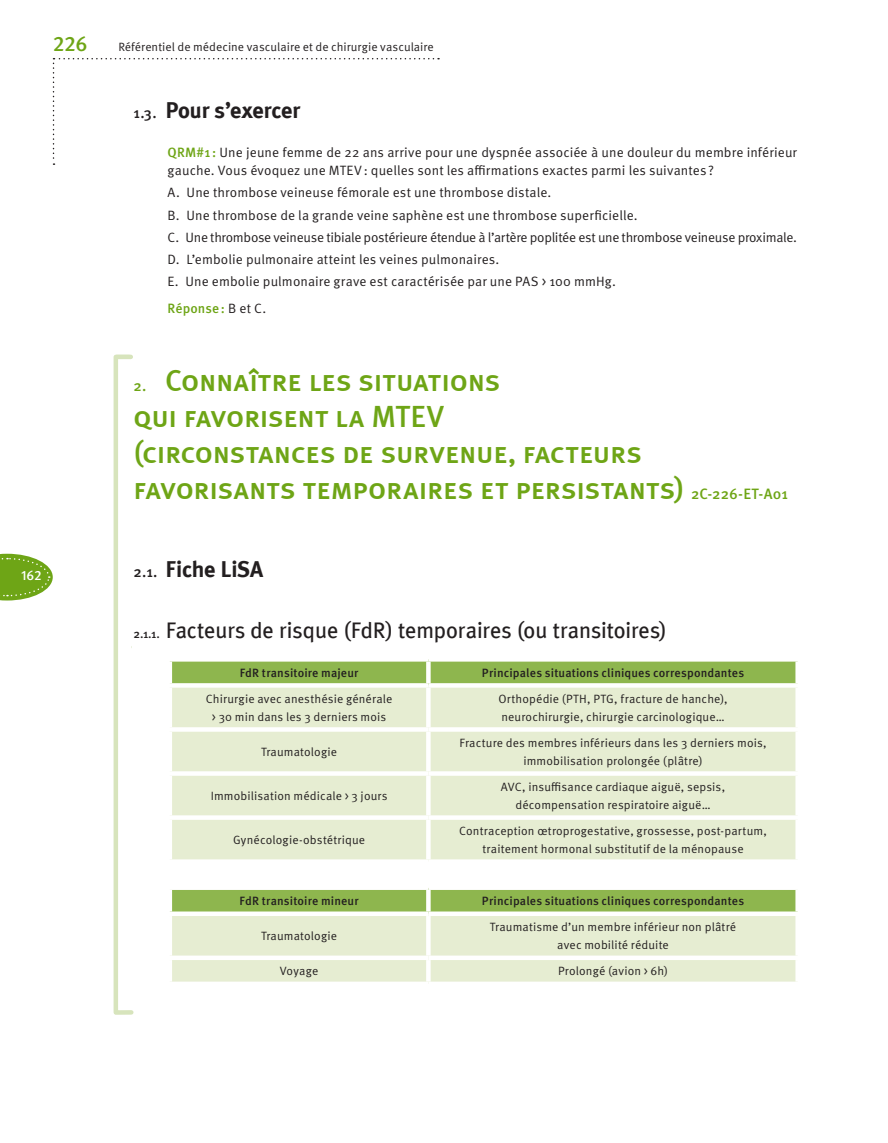
<style>
.page{position:relative;width:888px;height:1143px;background:#fff}
.page>*{position:absolute;margin:0;border:0;box-sizing:border-box;transform-origin:0 0}
.t1{font:30px/36px "Meta Plus Medium Caps";letter-spacing:-.01em;color:#6ea516}
.t2{font:22.5px "Meta Plus";letter-spacing:-.005em;color:#231f20}
.t3{font:700 22.5px "Meta Plus";letter-spacing:-.01em;color:#231f20}
.t4{font:500 21px "Meta Pro";color:#6ea516}
.t5{font:13.5px/22.2px "Meta Pro";letter-spacing:.005em;color:#231f20}
.t6{font:500 13.5px "Meta Pro";letter-spacing:.01em;color:#6ea516}
.t7{font:500 13.5px "Meta Pro";color:#fff}
.t8{font:12px/18px "Meta Pro";letter-spacing:.01em;color:#231f20;text-align:center}
.t9{font:500 12px "Meta Pro";letter-spacing:.01em;color:#231f20}
.s1{font-family:"Meta Pro";font-weight:500;font-size:15px}
.s2{font-weight:500;color:#6ea516}
.s3{font-weight:400;color:#231f20}
.s4{font-family:"Meta Pro";font-weight:500;font-size:12px}
</style>
<div class="page">
<svg style="left:53px;top:58px;width:386px;height:107px"></svg>
<svg style="left:0;top:554px;width:53px;height:47px"></svg>
<div style="left:172px;top:662px;width:623px;height:21px;background:#8eb64e"></div>
<svg style="left:172px;top:688px;width:623px;height:294px;background:#dee8c6"></svg>
<svg style="left:172px;top:864px;width:623px;height:21px"></svg>
<div style="left:426px;top:662px;width:5px;height:21px;background:#fff"></div>
<div style="left:426px;top:688px;width:5px;height:39px;background:#fff"></div>
<div style="left:168px;top:727px;width:260px;height:5px;background:#fff"></div>
<div style="left:428px;top:727px;width:372px;height:5px;background:#fff"></div>
<div style="left:426px;top:732px;width:5px;height:39px;background:#fff"></div>
<div style="left:168px;top:771px;width:260px;height:5px;background:#fff"></div>
<div style="left:428px;top:771px;width:372px;height:5px;background:#fff"></div>
<div style="left:426px;top:776px;width:5px;height:39px;background:#fff"></div>
<div style="left:168px;top:815px;width:260px;height:5px;background:#fff"></div>
<div style="left:428px;top:815px;width:372px;height:5px;background:#fff"></div>
<div style="left:426px;top:820px;width:5px;height:39px;background:#fff"></div>
<div style="left:168px;top:859px;width:260px;height:5px;background:#fff"></div>
<div style="left:428px;top:859px;width:372px;height:5px;background:#fff"></div>
<div style="left:426px;top:864px;width:5px;height:21px;background:#fff"></div>
<div style="left:168px;top:885px;width:260px;height:5px;background:#fff"></div>
<div style="left:428px;top:885px;width:372px;height:5px;background:#fff"></div>
<div style="left:426px;top:890px;width:5px;height:22px;background:#fff"></div>
<hr style="left:168px;top:912px;width:260px;height:4px;background:#fff">
<hr style="left:428px;top:912px;width:372px;height:4px;background:#fff">
<div style="left:426px;top:916px;width:5px;height:40px;background:#fff"></div>
<hr style="left:168px;top:956px;width:260px;height:4px;background:#fff">
<hr style="left:428px;top:956px;width:372px;height:4px;background:#fff">
<div style="left:426px;top:960px;width:5px;height:22px;background:#fff"></div>
<svg style="left:113px;top:354px;width:21px;height:661px"></svg>
<h3 class="t4" style="left:53px;top:30px;width:36px">226</h3>
<p class="t8" style="left:118px;top:38px;width:317px">Référentiel de médecine vasculaire et de chirurgie vasculaire</p>
<h2 class="t3" style="left:134px;top:97px;width:168px"><span class="s1">1.3.</span> Pour s’exercer</h2>
<p class="t5" style="left:168px;top:144px;width:631px;line-height:18px"><span class="s2">QRM#1 :</span> Une jeune femme de 22 ans arrive pour une dyspnée associée à une douleur du membre inférieur gauche. Vous évoquez une MTEV : quelles sont les affirmations exactes parmi les suivantes ?</p>
<p class="t5" style="left:168px;top:182px;width:631px">A. Une thrombose veineuse fémorale est une thrombose distale.<br>B. Une thrombose de la grande veine saphène est une thrombose superficielle.<br>C. Une thrombose veineuse tibiale postérieure étendue à l’artère poplitée est une thrombose veineuse proximale.<br>D. L’embolie pulmonaire atteint les veines pulmonaires.<br>E. Une embolie pulmonaire grave est caractérisée par une PAS &gt; 100 mmHg.</p>
<p class="t6" style="left:168px;top:300px;width:100px">Réponse: <span class="s3">B et C.</span></p>
<h1 class="t1" style="left:134px;top:363px;width:656px"><span class="s1">2.</span> Connaître les situations<br>qui favorisent la MTEV<br>(circonstances de survenue, facteurs favorisants temporaires et persistants) <span class="s1">2C-226-ET-A01</span></h1>
<p class="t7" style="left:21px;top:567px;width:22px">162</p>
<h2 class="t3" style="left:134px;top:557px;width:131px"><span class="s1">2.1.</span> Fiche LiSA</h2>
<h2 class="t2" style="left:134px;top:618px;width:535px"><span class="s4">2.1.1.</span> Facteurs de risque (FdR) temporaires (ou transitoires)</h2>
<p class="t9" style="left:240px;top:665px;width:120px">FdR transitoire majeur</p>
<p class="t9" style="left:482px;top:665px;width:264px">Principales situations cliniques correspondantes</p>
<p class="t8" style="left:206px;top:690px;width:188px">Chirurgie avec anesthésie générale &gt; 30 min dans les 3 derniers mois</p>
<p class="t8" style="left:498px;top:690px;width:231px;text-align:left">Orthopédie (PTH, PTG, fracture de hanche), neurochirurgie, chirurgie carcinologique…</p>
<p class="t8" style="left:261px;top:743px;width:78px">Traumatologie</p>
<p class="t8" style="left:459px;top:734px;width:308px">Fracture des membres inférieurs dans les 3 derniers mois, immobilisation prolongée (plâtre)</p>
<p class="t8" style="left:211px;top:787px;width:178px">Immobilisation médicale &gt; 3 jours</p>
<p class="t8" style="left:501px;top:778px;width:226px">AVC, insuffisance cardiaque aiguë, sepsis, décompensation respiratoire aiguë…</p>
<p class="t8" style="left:233px;top:831px;width:134px">Gynécologie-obstétrique</p>
<p class="t8" style="left:459px;top:822px;width:309px">Contraception œtroprogestative, grossesse, post-partum, traitement hormonal substitutif de la ménopause</p>
<p class="t9" style="left:240px;top:893px;width:120px">FdR transitoire mineur</p>
<p class="t9" style="left:482px;top:893px;width:264px">Principales situations cliniques correspondantes</p>
<p class="t8" style="left:261px;top:928px;width:78px">Traumatologie</p>
<p class="t8" style="left:490px;top:919px;width:248px">Traumatisme d’un membre inférieur non plâtré avec mobilité réduite</p>
<p class="t8" style="left:280px;top:963px;width:40px">Voyage</p>
<p class="t8" style="left:558px;top:963px;width:112px">Prolongé (avion &gt; 6h)</p>
</div>
